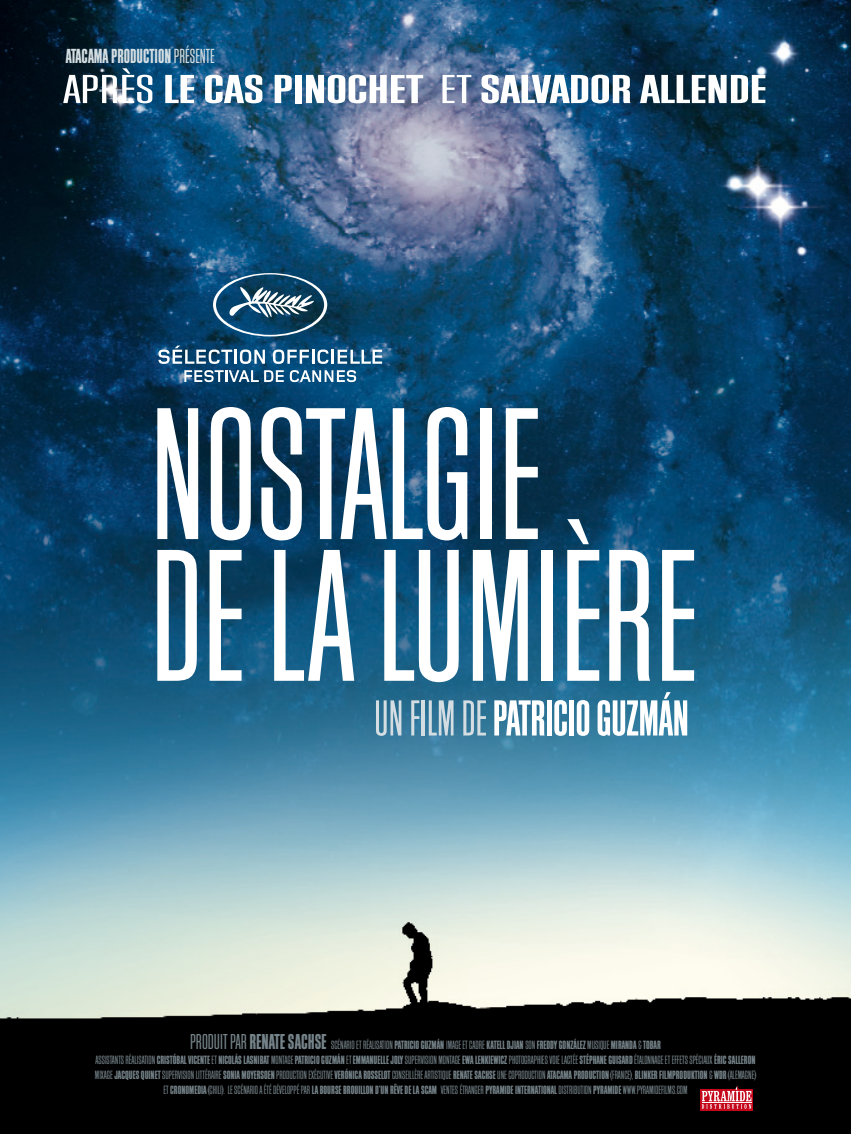
<style>
.page{position:relative;width:851px;height:1134px;background:#fff}
.page>*{position:absolute;margin:0;border:0;box-sizing:border-box;transform-origin:0 0}
.t1{font:196.12px/141.8px "Block Gothic Light Extra Cond";color:#fff}
.t2{font:52.75px "Block Gothic Demi Extra Cond";color:#fff}
.t3{font:42.25px "Block Gothic Demi Extra Cond";color:#fff;scale:1.75 1}
.t4{font:21.25px "Block Gothic Bold Extra Cond";color:#d3dde2}
.t5{font:12.5px/15px "Block Gothic Light Extra Cond";color:#748389;text-align:center}
.s1{font-family:"Block Gothic Light Extra Cond"}
.s2{font-family:"Block Gothic Light Extra Cond";color:#d3dde2}
.s3{font-size:22.5px}
.s4{font-family:"Block Gothic Bold Extra Cond";font-size:22.5px}
.s5{font-family:"Block Gothic Bold Extra Cond"}
</style>
<div class="page">
<img style="left:0;top:0;width:850px;height:1134px">
<svg style="left:700px;top:1089px;width:53px;height:21px"></svg>
<svg style="left:701px;top:1086px;width:50px;height:23px"></svg>
<hr style="left:701px;top:1102px;width:50px;height:1px;background:#fff">
<svg style="left:184px;top:370px;width:100px;height:12px"></svg>
<svg style="left:290px;top:370px;width:66px;height:12px"></svg>
<svg style="left:158px;top:346px;width:74px;height:18px"></svg>
<hr style="left:234px;top:350px;width:3px;height:14px;background:#fff">
<svg style="left:240px;top:349px;width:25px;height:15px"></svg>
<svg style="left:273px;top:349px;width:55px;height:15px"></svg>
<hr style="left:331px;top:350px;width:3px;height:14px;background:#fff">
<svg style="left:337px;top:350px;width:45px;height:14px"></svg>
<svg style="left:213px;top:273px;width:114px;height:63px;background:#376581"></svg>
<p class="t4" style="left:66px;top:41px;width:150px">ATACAMA PRODUCTION <span class="s1">PRÉSENTE</span></p>
<p class="t3" style="left:63px;top:60px;width:403px"><span class="s1">APRÈS</span> LE CAS PINOCHET <span class="s1">ET</span> SALVADOR ALLENDE</p>
<p class="t1" style="left:150px;top:397px;width:548px">NOSTALGIE<br>DE LA LUMIÈRE</p>
<p class="t2" style="left:374px;top:682px;width:316px"><span class="s2">UN FILM DE</span> PATRICIO GUZMÁN</p>
<p class="t5" style="left:95px;top:1037px;width:662px"><span class="s3">PRODUIT PAR</span> <span class="s4">RENATE SACHSE</span> SCÉNARIO ET RÉALISATION <span class="s5">PATRICIO GUZMÁN</span>IMAGE ET CADRE <span class="s5">KATELL DJIAN</span>SON <span class="s5">FREDDY GONZÁLEZ</span> MUSIQUE <span class="s5">MIRANDA</span> &amp; <span class="s5">TOBAR<br></span>ASSISTANTS RÉALISATION <span class="s5">CRISTÓBAL VICENTE</span> ET <span class="s5">NICOLÁS LASNIBAT</span> MONTAGE <span class="s5">PATRICIO GUZMÁN</span> ET <span class="s5">EMMANUELLE JOLY</span> SUPERVISION MONTAGE <span class="s5">EWA LENKIEWICZ</span> PHOTOGRAPHIES VOIE LACTÉE <span class="s5">STÉPHANE GUISARD</span> ÉTALONNAGE ET EFFETS SPÉCIAUX <span class="s5">ÉRIC SALLERON </span>MIXAGE <span class="s5">JACQUES QUINET</span> SUPERVISION LITTÉRAIRE <span class="s5">SONIA MOYERSOEN</span> PRODUCTION EXÉCUTIVE <span class="s5">VERÓNICA ROSSELOT</span> CONSEILLÈRE ARTISTIQUE <span class="s5">RENATE SACHSE</span> UNE COPRODUCTION <span class="s5">ATACAMA PRODUCTION</span> (FRANCE), <span class="s5">BLINKER FILMPRODUKTION</span> &amp; <span class="s5">WDR</span> (ALEMAGNE)<br>ET <span class="s5">CRONOMEDIA</span> (CHILI). LE SCÉNARIO A ÉTÉ DÉVELOPPÉ PAR <span class="s5">LA BOURSE BROUILLON D’UN RÊVE DE LA SCAM</span> VENTES ÉTRANGER <span class="s5">PYRAMIDE INTERNATIONAL</span> DISTRIBUTION <span class="s5">PYRAMIDE</span> WWW.PYRAMIDEFILMS.COM</p>
</div>
